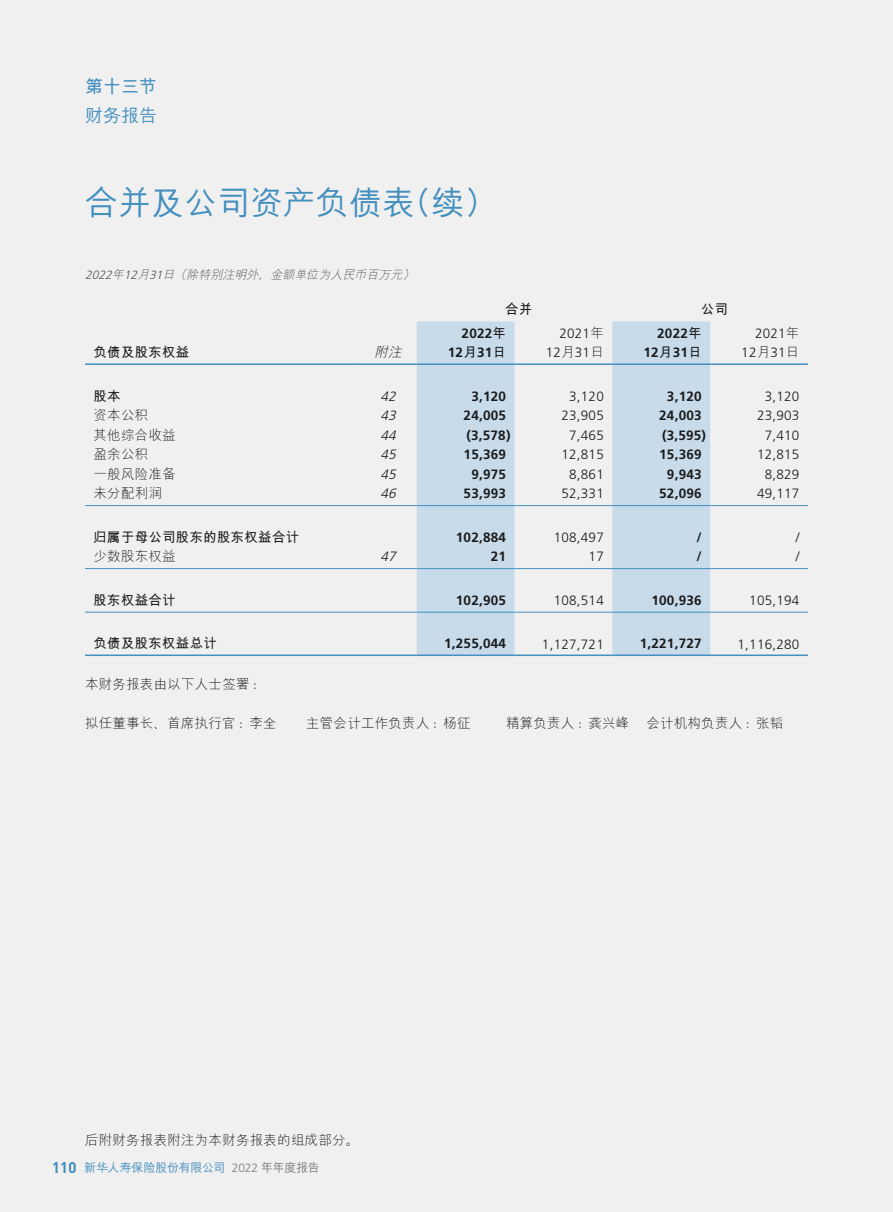
<style>
.page{position:relative;width:893px;height:1212px;background:#f0f0f0}
.page>*{position:absolute;margin:0;border:0;box-sizing:border-box;transform-origin:0 0}
.t1{font:500 33px "M Hei PRC";color:#438fbe}
.t2{font:700 18px "M Hei PRC";color:#438fbe}
.t3{font:500 18px "M Hei PRC";color:#438fbe}
.t4{font:500 15px "DIN";color:#438fbe}
.t5{font:700 13.5px/19.5px "Frutiger LT Std";letter-spacing:.015em;color:#1c1c1b;text-align:right}
.t6{font:300 13.5px/19.5px "Frutiger LT Std";letter-spacing:.015em;color:#1c1c1b;text-align:right}
.t7{font:300 13.5px "M Hei PRC";letter-spacing:.015em;color:#1c1c1b}
.t8{font:700 13.5px "M Hei PRC";letter-spacing:.015em;color:#1c1c1b}
.t9{font:italic 300 13.5px "Frutiger LT Std";color:#1c1c1b}
.t10{font:italic 300 13.5px "M Hei PRC";color:#1c1c1b}
.t11{font:italic 300 12px "M Hei PRC";color:#575756}
.t12{font:500 12px "M Hei PRC";letter-spacing:-.02em;color:#438fbe}
.s1{font-family:"Frutiger LT Std"}
.s2{font-family:"M Hei PRC"}
.s3{font-family:"Frutiger LT Std";font-weight:300;color:#7c7b7b}
.s4{color:#7c7b7b}
</style>
<div class="page">
<svg style="left:417px;top:321px;width:293px;height:333px;fill:#c8dbeb"></svg>
<hr style="left:85px;top:363px;width:268px;height:2px;background:#438fbe">
<hr style="left:353px;top:363px;width:64px;height:2px;background:#438fbe">
<hr style="left:417px;top:363px;width:97px;height:2px;background:#438fbe">
<hr style="left:514px;top:363px;width:98px;height:2px;background:#438fbe">
<hr style="left:612px;top:363px;width:98px;height:2px;background:#438fbe">
<hr style="left:710px;top:363px;width:98px;height:2px;background:#438fbe">
<hr style="left:85px;top:505px;width:268px;height:1px;background:#438fbe">
<hr style="left:353px;top:505px;width:64px;height:1px;background:#438fbe">
<hr style="left:417px;top:505px;width:97px;height:1px;background:#438fbe">
<hr style="left:514px;top:505px;width:98px;height:1px;background:#438fbe">
<hr style="left:612px;top:505px;width:98px;height:1px;background:#438fbe">
<hr style="left:710px;top:505px;width:98px;height:1px;background:#438fbe">
<hr style="left:85px;top:568px;width:268px;height:1px;background:#438fbe">
<hr style="left:353px;top:568px;width:64px;height:1px;background:#438fbe">
<hr style="left:417px;top:568px;width:97px;height:1px;background:#438fbe">
<hr style="left:514px;top:568px;width:98px;height:1px;background:#438fbe">
<hr style="left:612px;top:568px;width:98px;height:1px;background:#438fbe">
<hr style="left:710px;top:568px;width:98px;height:1px;background:#438fbe">
<hr style="left:85px;top:612px;width:268px;height:1px;background:#438fbe">
<hr style="left:353px;top:612px;width:64px;height:1px;background:#438fbe">
<hr style="left:417px;top:612px;width:97px;height:1px;background:#438fbe">
<hr style="left:514px;top:612px;width:98px;height:1px;background:#438fbe">
<hr style="left:612px;top:612px;width:98px;height:1px;background:#438fbe">
<hr style="left:710px;top:612px;width:98px;height:1px;background:#438fbe">
<hr style="left:85px;top:654px;width:268px;height:2px;background:#438fbe">
<hr style="left:353px;top:654px;width:64px;height:2px;background:#438fbe">
<hr style="left:417px;top:654px;width:97px;height:2px;background:#438fbe">
<hr style="left:514px;top:654px;width:98px;height:2px;background:#438fbe">
<hr style="left:612px;top:654px;width:98px;height:2px;background:#438fbe">
<hr style="left:710px;top:654px;width:98px;height:2px;background:#438fbe">
<h2 class="t2" style="left:85px;top:77px;width:73px">第十三节</h2>
<h2 class="t3" style="left:85px;top:107px;width:73px">财务报告</h2>
<h1 class="t1" style="left:85px;top:186px;width:414px">合并及公司资产负债表（续）</h1>
<p class="t11" style="left:85px;top:268px;width:334px"><span class="s1">2022</span>年<span class="s1">12</span>月<span class="s1">31</span>日（除特别注明外，金额单位为人民币百万元）</p>
<p class="t8" style="left:94px;top:346px;width:97px">负债及股东权益</p>
<p class="t10" style="left:374px;top:346px;width:32px">附注</p>
<p class="t8" style="left:505px;top:302px;width:29px">合并</p>
<p class="t8" style="left:701px;top:302px;width:29px">公司</p>
<p class="t5" style="left:448px;top:323px;width:60px">2022<span class="s2">年<br></span>12<span class="s2">月</span>31<span class="s2">日</span></p>
<p class="t6" style="left:546px;top:324px;width:60px">2021<span class="s2">年<br></span>12<span class="s2">月</span>31<span class="s2">日</span></p>
<p class="t5" style="left:643px;top:323px;width:60px">2022<span class="s2">年<br></span>12<span class="s2">月</span>31<span class="s2">日</span></p>
<p class="t6" style="left:741px;top:324px;width:60px">2021<span class="s2">年<br></span>12<span class="s2">月</span>31<span class="s2">日</span></p>
<p class="t8" style="left:94px;top:389px;width:29px">股本</p>
<p class="t9" style="left:380px;top:389px;width:20px">42</p>
<p class="t5" style="left:471px;top:386px;width:36px">3,120</p>
<p class="t6" style="left:569px;top:387px;width:36px">3,120</p>
<p class="t5" style="left:667px;top:386px;width:36px">3,120</p>
<p class="t6" style="left:765px;top:387px;width:36px">3,120</p>
<p class="t7" style="left:94px;top:409px;width:56px">资本公积</p>
<p class="t9" style="left:380px;top:408px;width:20px">43</p>
<p class="t5" style="left:464px;top:406px;width:44px">24,005</p>
<p class="t6" style="left:561px;top:406px;width:44px">23,905</p>
<p class="t5" style="left:659px;top:406px;width:44px">24,003</p>
<p class="t6" style="left:757px;top:406px;width:44px">23,903</p>
<p class="t7" style="left:94px;top:428px;width:84px">其他综合收益</p>
<p class="t9" style="left:380px;top:428px;width:20px">44</p>
<p class="t5" style="left:466px;top:425px;width:46px">(3,578)</p>
<p class="t6" style="left:569px;top:426px;width:36px">7,465</p>
<p class="t5" style="left:662px;top:425px;width:46px">(3,595)</p>
<p class="t6" style="left:765px;top:426px;width:36px">7,410</p>
<p class="t7" style="left:94px;top:448px;width:56px">盈余公积</p>
<p class="t9" style="left:380px;top:447px;width:20px">45</p>
<p class="t5" style="left:464px;top:445px;width:44px">15,369</p>
<p class="t6" style="left:561px;top:445px;width:44px">12,815</p>
<p class="t5" style="left:659px;top:445px;width:44px">15,369</p>
<p class="t6" style="left:757px;top:445px;width:44px">12,815</p>
<p class="t7" style="left:94px;top:467px;width:84px">一般风险准备</p>
<p class="t9" style="left:380px;top:467px;width:20px">45</p>
<p class="t5" style="left:471px;top:464px;width:36px">9,975</p>
<p class="t6" style="left:569px;top:465px;width:36px">8,861</p>
<p class="t5" style="left:667px;top:464px;width:36px">9,943</p>
<p class="t6" style="left:765px;top:465px;width:36px">8,829</p>
<p class="t7" style="left:94px;top:487px;width:70px">未分配利润</p>
<p class="t9" style="left:380px;top:486px;width:20px">46</p>
<p class="t5" style="left:464px;top:484px;width:44px">53,993</p>
<p class="t6" style="left:561px;top:484px;width:44px">52,331</p>
<p class="t5" style="left:659px;top:484px;width:44px">52,096</p>
<p class="t6" style="left:757px;top:484px;width:44px">49,117</p>
<p class="t8" style="left:94px;top:530px;width:207px">归属于母公司股东的股东权益合计</p>
<p class="t5" style="left:456px;top:527px;width:52px">102,884</p>
<p class="t6" style="left:554px;top:528px;width:52px">108,497</p>
<p class="t5" style="left:696px;top:527px;width:7px">/</p>
<p class="t6" style="left:796px;top:528px;width:5px">/</p>
<p class="t7" style="left:94px;top:550px;width:84px">少数股东权益</p>
<p class="t9" style="left:380px;top:549px;width:20px">47</p>
<p class="t5" style="left:491px;top:547px;width:17px">21</p>
<p class="t6" style="left:589px;top:547px;width:17px">17</p>
<p class="t5" style="left:696px;top:547px;width:7px">/</p>
<p class="t6" style="left:796px;top:547px;width:5px">/</p>
<p class="t8" style="left:94px;top:593px;width:84px">股东权益合计</p>
<p class="t5" style="left:456px;top:590px;width:52px">102,905</p>
<p class="t6" style="left:554px;top:591px;width:52px">108,514</p>
<p class="t5" style="left:651px;top:590px;width:52px">100,936</p>
<p class="t6" style="left:749px;top:591px;width:52px">105,194</p>
<p class="t8" style="left:94px;top:637px;width:125px">负债及股东权益总计</p>
<p class="t5" style="left:444px;top:634px;width:63px">1,255,044</p>
<p class="t6" style="left:542px;top:634px;width:63px">1,127,721</p>
<p class="t5" style="left:640px;top:634px;width:63px">1,221,727</p>
<p class="t6" style="left:738px;top:634px;width:63px">1,116,280</p>
<p class="t7" style="left:85px;top:677px;width:183px">本财务报表由以下人士签署：</p>
<p class="t7" style="left:85px;top:716px;width:193px">拟任董事长、首席执行官：李全</p>
<p class="t7" style="left:306px;top:716px;width:166px">主管会计工作负责人：杨征</p>
<p class="t7" style="left:506px;top:716px;width:125px">精算负责人：龚兴峰</p>
<p class="t7" style="left:646px;top:716px;width:139px">会计机构负责人：张韬</p>
<p class="t4" style="left:52px;top:1157px;width:26px">110</p>
<p class="t7" style="left:85px;top:1133px;width:276px">后附财务报表附注为本财务报表的组成部分。</p>
<p class="t12" style="left:84px;top:1161px;width:237px">新华人寿保险股份有限公司 <span class="s3">2022</span> <span class="s4">年年度报告</span></p>
</div>
